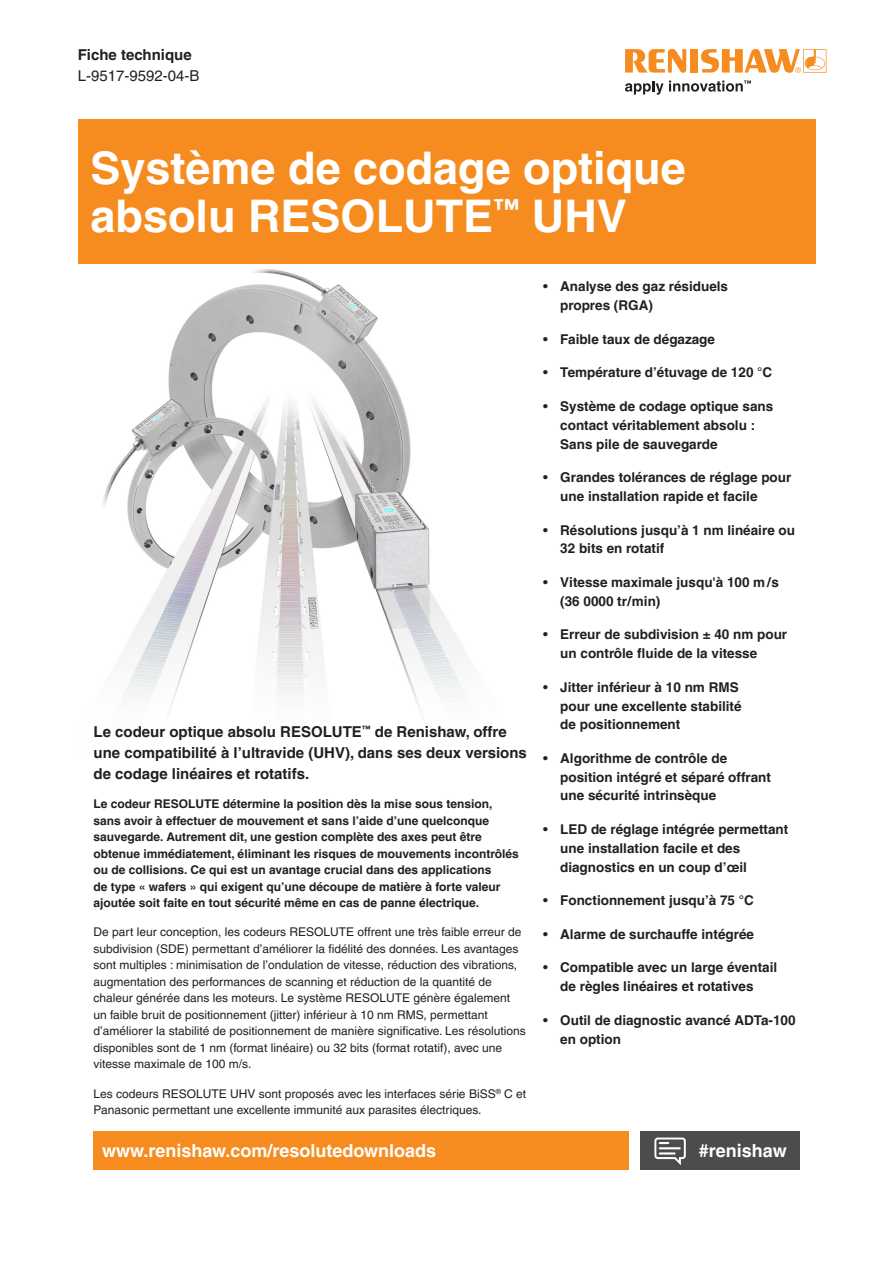
<style>
.page{position:relative;width:893px;height:1263px;background:#fff}
.page>*{position:absolute;margin:0;border:0;box-sizing:border-box;transform-origin:0 0}
.Headline_30pt_BOLD{font:700 45px/48px "Helvetica LT Pro";color:#fff}
.back_page_URL_white___hashtag{font:700 18px "Helvetica LT Pro";color:#fff}
._10pt_Body_Text_Bold{font:700 15px/21px "Helvetica LT Pro";color:#231f20}
.t1{font:15px "Helvetica LT Pro";color:#231f20}
.t2{font:700 13.5px/18.8px "Helvetica LT Pro";color:#231f20}
._8pt_Body_Text{font:12px/16.5px "Helvetica LT Pro";color:#231f20}
._8pt_Body_Text_Bold{font:700 12px/16.5px "Helvetica LT Pro";color:#231f20}
.s1{font-weight:400}
</style>
<div class="page">
<img style="left:102px;top:269px;width:364px;height:441px">
<div style="left:639px;top:1131px;width:160px;height:38px;background:#4d4b4d"></div>
<svg style="left:654px;top:1137px;width:32px;height:28px"></svg>
<div style="left:78px;top:119px;width:737px;height:145px;background:#f68c1f"></div>
<div style="left:94px;top:1131px;width:535px;height:38px;background:#f68c1f"></div>
<svg style="left:625px;top:49px;width:61px;height:24px"></svg>
<div style="left:690px;top:49px;width:8px;height:24px;background:#f68c1f"></div>
<svg style="left:701px;top:49px;width:125px;height:24px"></svg>
<svg style="left:625px;top:80px;width:126px;height:15px"></svg>
<p class="_10pt_Body_Text_Bold" style="left:78px;top:44px;width:115px">Fiche technique</p>
<p class="t1" style="left:78px;top:67px;width:123px">L-9517-9592-04-B</p>
<p class="Headline_30pt_BOLD" style="left:91px;top:144px;width:597px">Système de codage optique absolu RESOLUTE<sup>™</sup> UHV</p>
<p class="_10pt_Body_Text_Bold" style="left:94px;top:721px;width:435px">Le codeur optique absolu RESOLUTE<sup>™</sup> de Renishaw, offre une compatibilité à l’ultravide (UHV), dans ses deux versions de codage linéaires et rotatifs.</p>
<p class="_8pt_Body_Text_Bold" style="left:94px;top:796px;width:427px">Le codeur RESOLUTE détermine la position dès la mise sous tension, sans avoir à effectuer de mouvement et sans l’aide d’une quelconque sauvegarde. Autrement dit, une gestion complète des axes peut être obtenue immédiatement, éliminant les risques de mouvements incontrôlés ou de collisions. Ce qui est un avantage crucial dans des applications<br>de type « wafers » qui exigent qu’une découpe de matière à forte valeur ajoutée soit faite en tout sécurité même en cas de panne électrique.</p>
<p class="_8pt_Body_Text" style="left:94px;top:924px;width:434px">De part leur conception, les codeurs RESOLUTE offrent une très faible erreur de subdivision (SDE) permettant d’améliorer la fidélité des données. Les avantages sont multiples : minimisation de l’ondulation de vitesse, réduction des vibrations, augmentation des performances de scanning et réduction de la quantité de chaleur générée dans les moteurs. Le système RESOLUTE génère également un faible bruit de positionnement (jitter) inférieur à 10 nm RMS, permettant d’améliorer la stabilité de positionnement de manière significative. Les résolutions disponibles sont de 1 nm (format linéaire) ou 32 bits (format rotatif), avec une vitesse maximale de 100 m/s.</p>
<p class="_8pt_Body_Text" style="left:94px;top:1085px;width:434px">Les codeurs RESOLUTE UHV sont proposés avec les interfaces série BiSS<sup>®</sup> C et<br>Panasonic permettant une excellente immunité aux parasites électriques.</p>
<p class="back_page_URL_white___hashtag" style="left:102px;top:1139px;width:336px">www.renishaw.com/resolutedownloads</p>
<p class="t2" style="left:560px;top:277px;width:169px;text-indent:-17px"><span class="s1">•</span> Analyse des gaz résiduels propres (RGA)</p>
<p class="t2" style="left:543px;top:330px;width:173px"><span class="s1">•</span> Faible taux de dégazage</p>
<p class="t2" style="left:543px;top:363px;width:231px"><span class="s1">•</span> Température d’étuvage de 120 °C</p>
<p class="t2" style="left:560px;top:397px;width:215px;text-indent:-17px"><span class="s1">•</span> Système de codage optique sans contact véritablement absolu :<br>Sans pile de sauvegarde</p>
<p class="t2" style="left:560px;top:468px;width:233px;text-indent:-17px"><span class="s1">•</span> Grandes tolérances de réglage pour une installation rapide et facile</p>
<p class="t2" style="left:560px;top:520px;width:236px;text-indent:-17px"><span class="s1">•</span> Résolutions jusqu’à 1 nm linéaire ou<br>32 bits en rotatif</p>
<p class="t2" style="left:560px;top:573px;width:220px;text-indent:-17px"><span class="s1">•</span> Vitesse maximale jusqu'à 100 m/s (36 0000 tr/min)</p>
<p class="t2" style="left:560px;top:625px;width:228px;text-indent:-17px"><span class="s1">•</span> Erreur de subdivision ± 40 nm pour un contrôle fluide de la vitesse</p>
<p class="t2" style="left:560px;top:678px;width:183px;text-indent:-17px"><span class="s1">•</span> Jitter inférieur à 10 nm RMS pour une excellente stabilité de positionnement</p>
<p class="t2" style="left:560px;top:749px;width:212px;text-indent:-17px"><span class="s1">•</span> Algorithme de contrôle de position intégré et séparé offrant une sécurité intrinsèque</p>
<p class="t2" style="left:560px;top:820px;width:230px;text-indent:-17px"><span class="s1">•</span> LED de réglage intégrée permettant une installation facile et des diagnostics en un coup d’œil</p>
<p class="t2" style="left:543px;top:891px;width:212px"><span class="s1">•</span> Fonctionnement jusqu’à 75 °C</p>
<p class="t2" style="left:543px;top:925px;width:212px"><span class="s1">•</span> Alarme de surchauffe intégrée</p>
<p class="t2" style="left:543px;top:958px;width:235px;text-align:center"><span class="s1">•</span> Compatible avec un large éventail de règles linéaires et rotatives</p>
<p class="t2" style="left:560px;top:1011px;width:237px;text-indent:-17px"><span class="s1">•</span> Outil de diagnostic avancé ADTa-100 en option</p>
<h2 class="back_page_URL_white___hashtag" style="left:699px;top:1139px;width:89px">#renishaw</h2>
</div>
